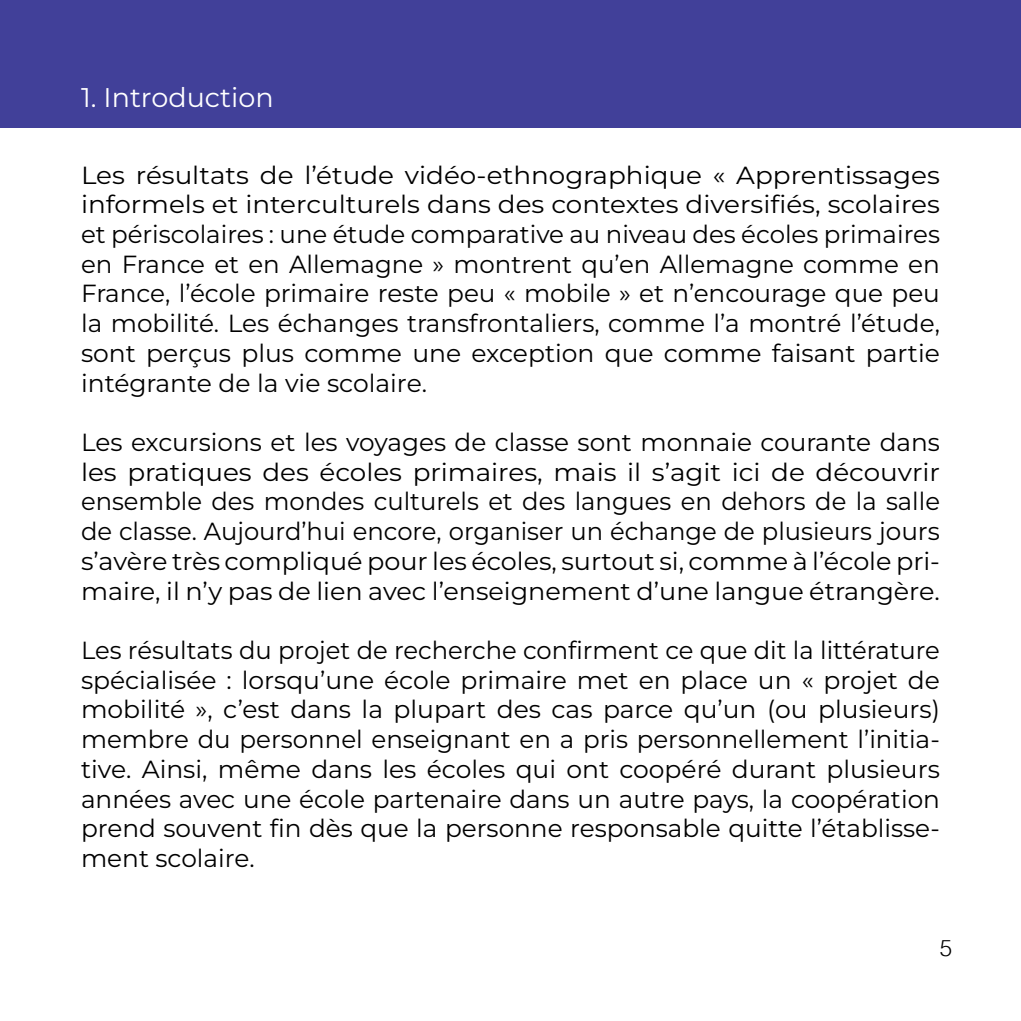
<style>
.page{position:relative;width:1021px;height:1021px;background:#fff}
.page>*{position:absolute;margin:0;border:0;box-sizing:border-box;transform-origin:0 0}
.t1{font:27px "Montserrat";color:#fff}
.t2{font:24.75px/29.7px "Montserrat";color:#000;text-align:justify}
.t3{font:24.75px/29.7px "Montserrat";color:#000;text-align:justify;scale:1.06 1}
.t4{font:300 22.5px "Helvetica";color:#000}
</style>
<div class="page">
<div style="left:0;top:0;width:1020px;height:128px;background:#414099"></div>
<p class="t1" style="left:81px;top:80px;width:194px">1. Introduction</p>
<p class="t3" style="left:81px;top:159px;width:811px">Les résultats de l’étude vidéo-ethnographique « Apprentissages informels et interculturels dans des contextes diversifiés, scolaires et périscolaires : une étude comparative au niveau des écoles primaires en France et en Allemagne » montrent qu’en Allemagne comme en France, l’école primaire reste peu « mobile » et n’encourage que peu la mobilité. Les échanges transfrontaliers, comme l’a montré l’étude, sont perçus plus comme une exception que comme faisant partie intégrante de la vie scolaire.</p>
<p class="t2" style="left:81px;top:426px;width:860px">Les excursions et les voyages de classe sont monnaie courante dans les pratiques des écoles primaires, mais il s’agit ici de découvrir ensemble des mondes culturels et des langues en dehors de la salle de classe. Aujourd’hui encore, organiser un échange de plusieurs jours s’avère très compliqué pour les écoles, surtout si, comme à l’école pri&shy;maire, il n’y pas de lien avec l’enseignement d’une langue étrangère.</p>
<p class="t2" style="left:81px;top:634px;width:860px">Les résultats du projet de recherche confirment ce que dit la littérature spécialisée : lorsqu’une école primaire met en place un « projet de mobilité », c’est dans la plupart des cas parce qu’un (ou plusieurs) membre du personnel enseignant en a pris personnellement l’initia&shy;tive. Ainsi, même dans les écoles qui ont coopéré durant plusieurs années avec une école partenaire dans un autre pays, la coopération prend souvent fin dès que la personne responsable quitte l’établisse&shy;ment scolaire.</p>
<p class="t4" style="left:939px;top:928px;width:14px">5</p>
</div>
